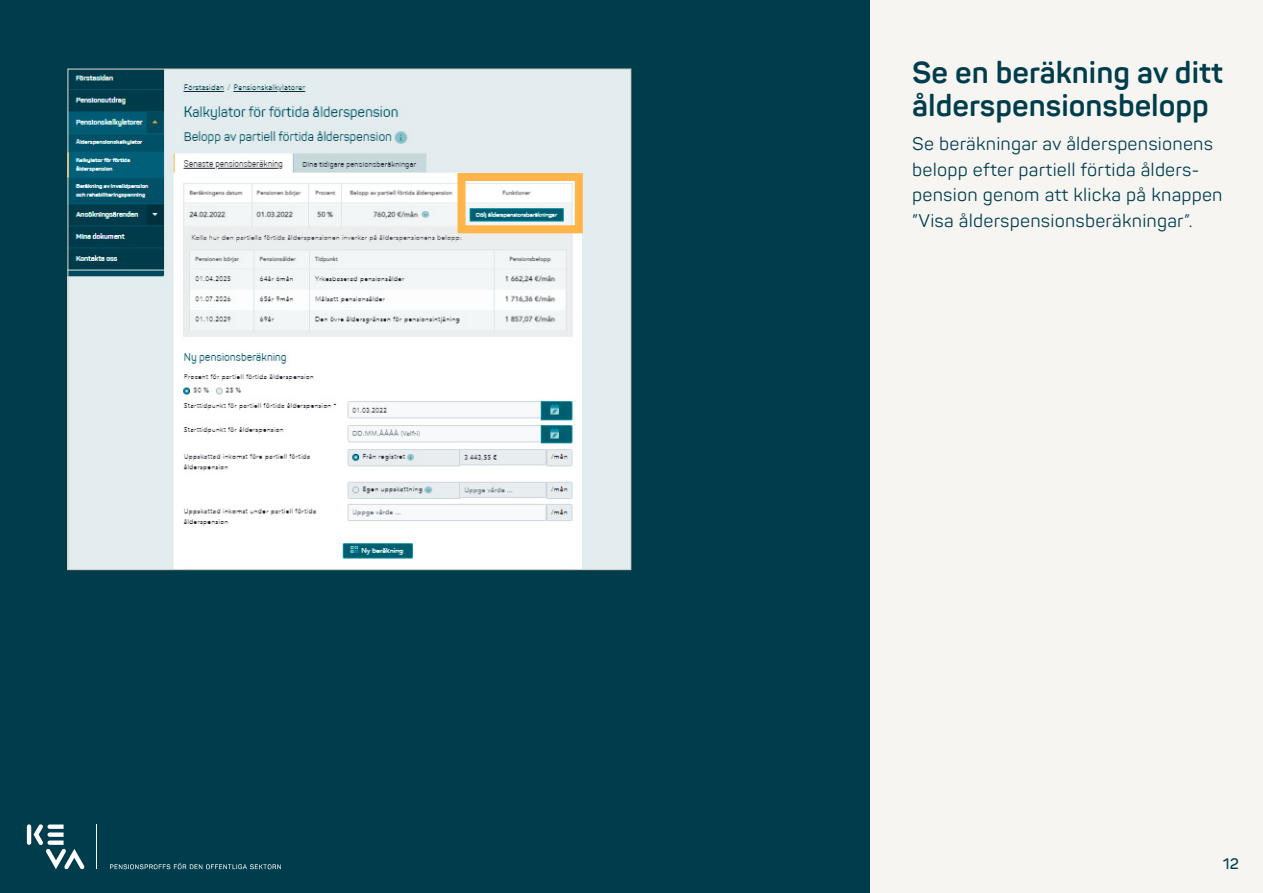
<style>
.page{position:relative;width:1263px;height:893px;background:#fff}
.page>*{position:absolute;margin:0;border:0;box-sizing:border-box;transform-origin:0 0}
.t1{font:700 30px/33px "Panton";color:#003d4c}
.Leipis{font:18px/25.5px "Panton";letter-spacing:.01em;color:#003d4c}
.t2{font:600 15px "Panton";color:#003d4c}
</style>
<div class="page">
<div style="left:848px;top:0;width:415px;height:893px;background:#f6f5f2"></div>
<div style="left:0;top:0;width:869px;height:893px;background:#003d4c"></div>
<img style="left:69px;top:71px;width:560px;height:497px">
<div style="left:457px;top:173px;width:126px;height:60px;border:8px solid #ffb549"></div>
<svg style="left:27px;top:824px;width:58px;height:45px"></svg>
<svg style="left:110px;top:863px;width:171px;height:6px"></svg>
<hr style="left:97px;top:824px;width:1px;height:45px;background:#fff">
<h2 class="t1" style="left:912px;top:56px;width:312px">Se en beräkning av ditt ålderspensionsbelopp</h2>
<p class="Leipis" style="left:912px;top:131px;width:312px">Se beräkningar av ålderspensionens belopp efter partiell förtida ålders&shy;pension genom att klicka på knappen ”Visa ålderspensionsberäkningar”.</p>
<p class="t2" style="left:1223px;top:854px;width:18px">12</p>
</div>
